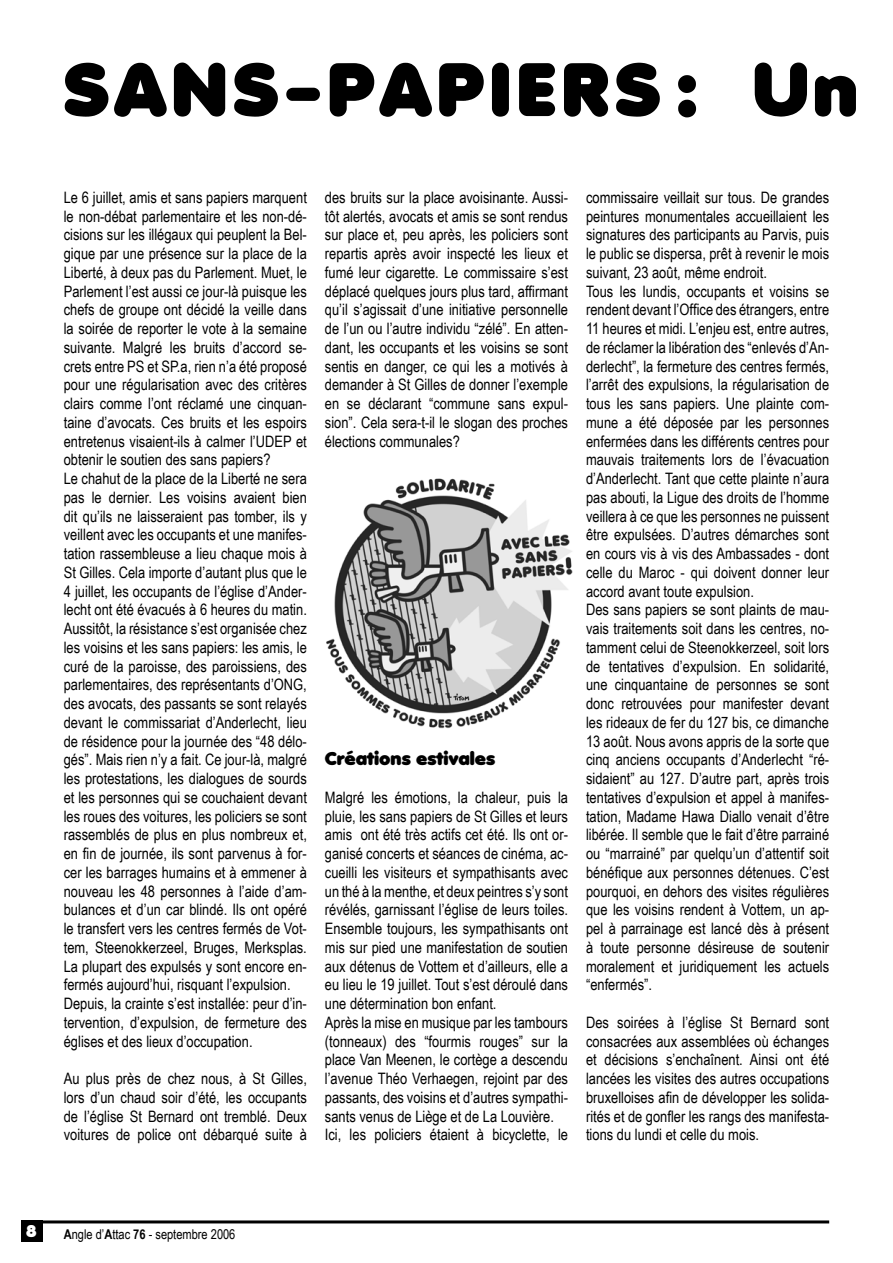
<style>
.page{position:relative;width:893px;height:1263px;background:#fff}
.page>*{position:absolute;margin:0;border:0;box-sizing:border-box;transform-origin:0 0}
.t1{font:73.5px "Debussy";letter-spacing:.08em;color:#000}
.t2{font:18px "Debussy";color:#000}
.t3{font:16.5px "Debussy";color:#fff}
.t4{font:15.75px/18.8px "Arial Narrow";color:#000}
.t5{font:13.5px "Arial Narrow";color:#000}
.s1{font-weight:700}
</style>
<div class="page">
<div style="left:21px;top:1220px;width:22px;height:22px;background:#000"></div>
<hr style="left:43px;top:1220px;width:786px;height:3px;background:#000">
<img style="left:326px;top:478px;width:247px;height:251px">
<h1 class="t1" style="left:64px;top:49px;width:796px">SANS-PAPIERS : Un</h1>
<p class="t4" style="left:64px;top:187px;width:245px">Le 6 juillet, amis et sans papiers marquent le non-débat parlementaire et les non-dé&shy;cisions sur les illégaux qui peuplent la Bel&shy;gique par une présence sur la place de la Liberté, à deux pas du Parlement. Muet, le Parlement l’est aussi ce jour-là puisque les chefs de groupe ont décidé la veille dans la soirée de reporter le vote à la semaine suivante. Malgré les bruits d’accord se&shy;crets entre PS et SP.a, rien n’a été proposé pour une régularisation avec des critères clairs comme l’ont réclamé une cinquan&shy;taine d’avocats. Ces bruits et les espoirs entretenus visaient-ils à calmer l’UDEP et obtenir le soutien des sans papiers?<br>Le chahut de la place de la Liberté ne sera pas le dernier. Les voisins avaient bien dit qu’ils ne laisseraient pas tomber, ils y veillent avec les occupants et une manifes&shy;tation rassembleuse a lieu chaque mois à St Gilles. Cela importe d’autant plus que le 4 juillet, les occupants de l’église d’Ander&shy;lecht ont été évacués à 6 heures du matin.<br>Aussitôt, la résistance s’est organisée chez les voisins et les sans papiers: les amis, le curé de la paroisse, des paroissiens, des parlementaires, des représentants d’ONG, des avocats, des passants se sont relayés devant le commissariat d’Anderlecht, lieu de résidence pour la journée des “48 délo&shy;gés”. Mais rien n’y a fait. Ce jour-là, malgré les protestations, les dialogues de sourds et les personnes qui se couchaient devant les roues des voitures, les policiers se sont rassemblés de plus en plus nombreux et, en fin de journée, ils sont parvenus à for&shy;cer les barrages humains et à emmener à nouveau les 48 personnes à l’aide d’am&shy;bulances et d’un car blindé. Ils ont opéré le transfert vers les centres fermés de Vot&shy;tem, Steenokkerzeel, Bruges, Merksplas.<br>La plupart des expulsés y sont encore en&shy;fermés aujourd’hui, risquant l’expulsion.<br>Depuis, la crainte s’est installée: peur d’in&shy;tervention, d’expulsion, de fermeture des églises et des lieux d’occupation.</p>
<p class="t4" style="left:64px;top:1069px;width:245px;text-align:justify">Au plus près de chez nous, à St Gilles, lors d’un chaud soir d’été, les occupants de l’église St Bernard ont tremblé. Deux voitures de police ont débarqué suite à</p>
<p class="t4" style="left:325px;top:187px;width:245px;text-align:justify">des bruits sur la place avoisinante. Aussi&shy;tôt alertés, avocats et amis se sont rendus sur place et, peu après, les policiers sont repartis après avoir inspecté les lieux et fumé leur cigarette. Le commissaire s’est déplacé quelques jours plus tard, affirmant qu’il s’agissait d’une initiative personnelle de l’un ou l’autre individu “zélé”. En atten&shy;dant, les occupants et les voisins se sont sentis en danger, ce qui les a motivés à demander à St Gilles de donner l’exemple en se déclarant “commune sans expul&shy;sion”. Cela sera-t-il le slogan des proches élections communales?</p>
<p class="t2" style="left:325px;top:749px;width:172px">Créations estivales</p>
<p class="t4" style="left:325px;top:787px;width:245px">Malgré les émotions, la chaleur, puis la pluie, les sans papiers de St Gilles et leurs amis ont été très actifs cet été. Ils ont or&shy;ganisé concerts et séances de cinéma, ac&shy;cueilli les visiteurs et sympathisants avec un thé à la menthe, et deux peintres s’y sont révélés, garnissant l’église de leurs toiles.<br>Ensemble toujours, les sympathisants ont mis sur pied une manifestation de soutien aux détenus de Vottem et d’ailleurs, elle a eu lieu le 19 juillet. Tout s’est déroulé dans une détermination bon enfant.<br>Après la mise en musique par les tambours (tonneaux) des “fourmis rouges” sur la place Van Meenen, le cortège a descendu l’avenue Théo Verhaegen, rejoint par des passants, des voisins et d’autres sympathi&shy;sants venus de Liège et de La Louvière.<br>Ici, les policiers étaient à bicyclette, le</p>
<p class="t4" style="left:586px;top:187px;width:245px">commissaire veillait sur tous. De grandes peintures monumentales accueillaient les signatures des participants au Parvis, puis le public se dispersa, prêt à revenir le mois suivant, 23 août, même endroit.<br>Tous les lundis, occupants et voisins se rendent devant l’Office des étrangers, entre 11 heures et midi. L’enjeu est, entre autres, de réclamer la libération des “enlevés d’An&shy;derlecht”, la fermeture des centres fermés, l’arrêt des expulsions, la régularisation de tous les sans papiers. Une plainte com&shy;mune a été déposée par les personnes enfermées dans les différents centres pour mauvais traitements lors de l’évacuation d’Anderlecht. Tant que cette plainte n’aura pas abouti, la Ligue des droits de l’homme veillera à ce que les personnes ne puissent être expulsées. D’autres démarches sont en cours vis à vis des Ambassades - dont celle du Maroc - qui doivent donner leur accord avant toute expulsion.<br>Des sans papiers se sont plaints de mau&shy;vais traitements soit dans les centres, no&shy;tamment celui de Steenokkerzeel, soit lors de tentatives d’expulsion. En solidarité, une cinquantaine de personnes se sont donc retrouvées pour manifester devant les rideaux de fer du 127 bis, ce dimanche 13 août. Nous avons appris de la sorte que cinq anciens occupants d’Anderlecht “ré&shy;sidaient” au 127. D’autre part, après trois tentatives d’expulsion et appel à manifes&shy;tation, Madame Hawa Diallo venait d’être libérée. Il semble que le fait d’être parrainé ou “marrainé” par quelqu’un d’attentif soit bénéfique aux personnes détenues. C’est pourquoi, en dehors des visites régulières que les voisins rendent à Vottem, un ap&shy;pel à parrainage est lancé dès à présent à toute personne désireuse de soutenir moralement et juridiquement les actuels “enfermés”.</p>
<p class="t4" style="left:586px;top:1012px;width:245px;text-align:justify">Des soirées à l’église St Bernard sont consacrées aux assemblées où échanges et décisions s’enchaînent. Ainsi ont été lancées les visites des autres occupations bruxelloises afin de développer les solida&shy;rités et de gonfler les rangs des manifesta&shy;tions du lundi et celle du mois.</p>
<p class="t3" style="left:26px;top:1221px;width:13px">8</p>
<p class="t5" style="left:64px;top:1224px;width:173px"><span class="s1">A</span>ngle d’<span class="s1">A</span>ttac <span class="s1">76</span> - septembre 2006</p>
</div>
